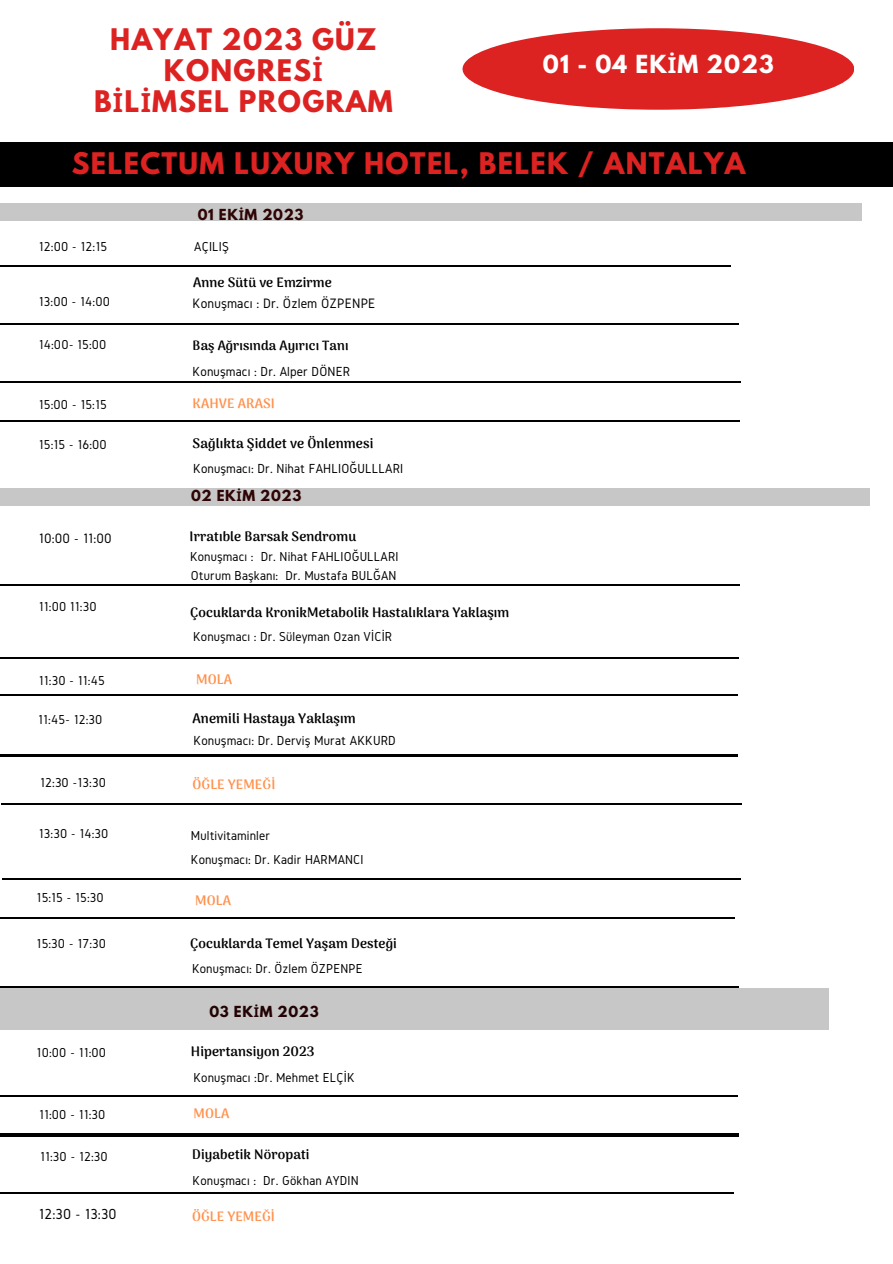
<style>
.page{position:relative;width:893px;height:1264px;background:#fff}
.page>*{position:absolute;margin:0;border:0;box-sizing:border-box;transform-origin:0 0}
.t1{font:700 26.4px/31px "League Spartan";letter-spacing:.05em;color:#d22;text-align:center}
.t2{font:700 22.05px "League Spartan";letter-spacing:.05em;color:#fff}
.t3{font:15.15px "Gidole";letter-spacing:.01em;color:#000}
.t4{font:14.1px "Gidole";letter-spacing:.01em;color:#000}
.t5{font:13.65px "Gidole";letter-spacing:.01em;color:#000}
.t6{font:800 13.65px "Arima Madurai";letter-spacing:.01em;color:#000}
.t7{font:800 13.65px "Arima Madurai";color:#ff914d}
.t8{font:13.5px "Gidole";letter-spacing:.01em;color:#000}
.t9{font:800 13.5px "Arima Madurai";letter-spacing:.01em;color:#000}
.t10{font:800 13.5px "Arima Madurai";letter-spacing:.01em;color:#ff914d}
.t11{font:700 13.5px "League Spartan";letter-spacing:.05em;color:#2e0404}
.t12{font:800 13.2px "Arima Madurai";letter-spacing:.01em;color:#000}
.s1{font-family:"Noto Sans"}
</style>
<div class="page">
<div style="left:0;top:142px;width:892px;height:45px;background:#000"></div>
<div style="left:0;top:488px;width:869px;height:18px;background:#c7c7c7"></div>
<hr style="left:1px;top:382px;width:740px;height:1px;background:#000">
<hr style="left:0;top:420px;width:739px;height:2px;background:#000">
<hr style="left:2px;top:878px;width:738px;height:1px;background:#000">
<hr style="left:0;top:657px;width:739px;height:1px;background:#000">
<hr style="left:0;top:585px;width:739px;height:1px;background:#000">
<hr style="left:2px;top:803px;width:740px;height:2px;background:#000">
<hr style="left:0;top:323px;width:739px;height:1px;background:#000">
<hr style="left:0;top:754px;width:737px;height:2px;background:#000">
<div style="left:0;top:203px;width:861px;height:18px;background:#c7c7c7"></div>
<hr style="left:0;top:695px;width:738px;height:1px;background:#000">
<hr style="left:0;top:917px;width:734px;height:1px;background:#000">
<hr style="left:0;top:986px;width:739px;height:1px;background:#000">
<div style="left:462px;top:28px;width:392px;height:82px;background:#d22;border-radius:50%"></div>
<hr style="left:0;top:265px;width:731px;height:1px;background:#000">
<div style="left:0;top:987px;width:829px;height:42px;background:#c7c7c7"></div>
<hr style="left:0;top:1094px;width:737px;height:2px;background:#000">
<hr style="left:0;top:1133px;width:738px;height:4px;background:#000">
<hr style="left:0;top:1192px;width:733px;height:1px;background:#000">
<p class="t1" style="left:110px;top:27px;width:268px">HAYAT 2023 GÜZ<br>KONGRES<span class="s1">İ</span></p>
<p class="t1" style="left:94px;top:89px;width:300px">B<span class="s1">İ</span>L<span class="s1">İ</span>MSEL PROGRAM</p>
<p class="t1" style="left:72px;top:151px;width:675px">SELECTUM LUXURY HOTEL, BELEK / ANTALYA</p>
<p class="t2" style="left:543px;top:53px;width:232px">01 - 04 EK<span class="s1">İ</span>M 2023</p>
<p class="t11" style="left:198px;top:208px;width:107px">01 EK<span class="s1">İ</span>M 2023</p>
<p class="t8" style="left:39px;top:239px;width:70px">12:00 - 12:15</p>
<p class="t8" style="left:194px;top:239px;width:36px">AÇILIŞ</p>
<p class="t9" style="left:193px;top:274px;width:140px">Anne Sütü ve Emzirme</p>
<p class="t8" style="left:39px;top:294px;width:72px">13:00 - 14:00</p>
<p class="t4" style="left:193px;top:295px;width:184px">Konuşmacı : Dr. Özlem ÖZPENPE</p>
<p class="t8" style="left:39px;top:337px;width:69px">14:00- 15:00</p>
<p class="t12" style="left:193px;top:337px;width:157px">Baş Ağrısında Ayırıcı Tanı</p>
<p class="t5" style="left:193px;top:364px;width:159px">Konuşmacı : Dr. Alper DÖNER</p>
<p class="t8" style="left:39px;top:397px;width:69px">15:00 - 15:15</p>
<p class="t8" style="left:39px;top:437px;width:69px">15:15 - 16:00</p>
<p class="t10" style="left:193px;top:395px;width:84px">KAHVE ARASI</p>
<p class="t6" style="left:193px;top:435px;width:182px">Sağlıkta Şiddet ve Önlenmesi</p>
<p class="t11" style="left:191px;top:489px;width:112px">02 EK<span class="s1">İ</span>M 2023</p>
<p class="t5" style="left:193px;top:460px;width:212px">Konuşmacı: Dr. Nihat FAHLIOĞULLLARI</p>
<p class="t4" style="left:39px;top:530px;width:74px">10:00 - 11:00</p>
<p class="t9" style="left:190px;top:528px;width:168px">Irratıble Barsak Sendromu</p>
<p class="t8" style="left:190px;top:549px;width:210px">Konuşmacı : Dr. Nihat FAHLIOĞULLARI</p>
<p class="t8" style="left:191px;top:568px;width:207px">Oturum Başkanı: Dr. Mustafa BULĞAN</p>
<p class="t8" style="left:39px;top:599px;width:59px">11:00 11:30</p>
<p class="t9" style="left:190px;top:604px;width:321px">Çocuklarda KronikMetabolik Hastalıklara Yaklaşım</p>
<p class="t8" style="left:193px;top:629px;width:200px">Konuşmacı : Dr. Süleyman Ozan VİCİR</p>
<p class="t8" style="left:39px;top:673px;width:67px">11:30 - 11:45</p>
<p class="t7" style="left:196px;top:671px;width:38px">MOLA</p>
<p class="t8" style="left:38px;top:712px;width:66px">11:45- 12:30</p>
<p class="t6" style="left:192px;top:710px;width:165px">Anemili Hastaya Yaklaşım</p>
<p class="t5" style="left:193px;top:732px;width:204px">Konuşmacı: Dr. Derviş Murat AKKURD</p>
<p class="t8" style="left:40px;top:775px;width:67px">12:30 -13:30</p>
<p class="t10" style="left:192px;top:776px;width:84px">ÖĞLE YEMEĞİ</p>
<p class="t8" style="left:39px;top:825px;width:71px">13:30 - 14:30</p>
<p class="t8" style="left:191px;top:828px;width:81px">Multivitaminler</p>
<p class="t8" style="left:191px;top:852px;width:174px">Konuşmacı: Dr. Kadir HARMANCI</p>
<p class="t8" style="left:37px;top:890px;width:69px">15:15 - 15:30</p>
<p class="t10" style="left:195px;top:892px;width:37px">MOLA</p>
<p class="t8" style="left:37px;top:935px;width:71px">15:30 - 17:30</p>
<p class="t9" style="left:190px;top:935px;width:208px">Çocuklarda Temel Yaşam Desteği</p>
<p class="t8" style="left:192px;top:961px;width:172px">Konuşmacı: Dr. Özlem ÖZPENPE</p>
<p class="t11" style="left:209px;top:1004px;width:111px">03 EK<span class="s1">İ</span>M 2023</p>
<p class="t8" style="left:37px;top:1045px;width:71px">10:00 - 11:00</p>
<p class="t9" style="left:191px;top:1043px;width:125px">Hipertansiyon 2023</p>
<p class="t8" style="left:193px;top:1069px;width:163px">Konuşmacı :Dr. Mehmet ELÇİK</p>
<p class="t8" style="left:39px;top:1106px;width:68px">11:00 - 11:30</p>
<p class="t10" style="left:193px;top:1105px;width:37px">MOLA</p>
<p class="t8" style="left:40px;top:1148px;width:69px">11:30 - 12:30</p>
<p class="t9" style="left:192px;top:1146px;width:119px">Diyabetik Nöropati</p>
<p class="t8" style="left:193px;top:1173px;width:168px">Konuşmacı : Dr. Gökhan AYDIN</p>
<p class="t3" style="left:39px;top:1205px;width:79px">12:30 - 13:30</p>
<p class="t10" style="left:192px;top:1208px;width:84px">ÖĞLE YEMEĞİ</p>
</div>
